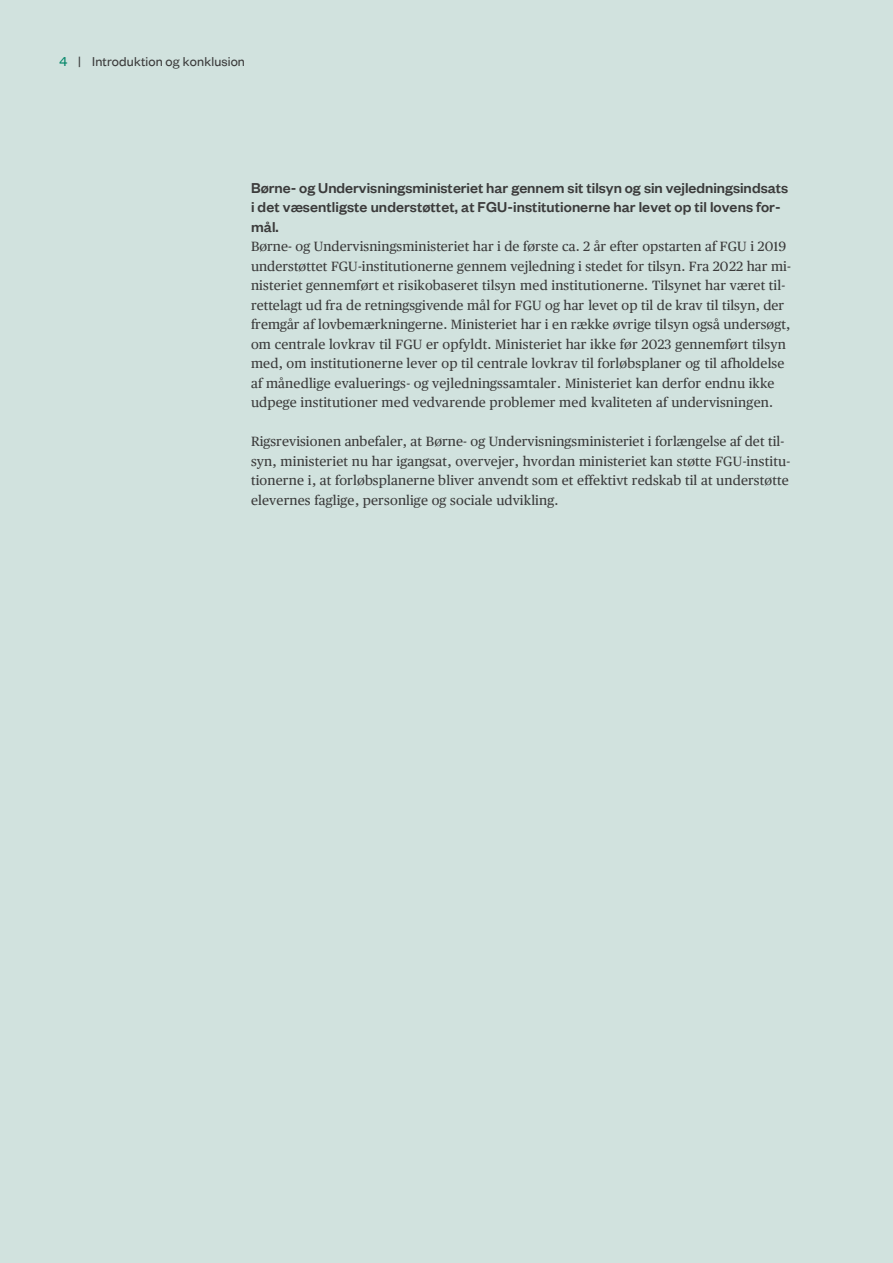
<style>
.page{position:relative;width:893px;height:1263px;background:#d1e2de}
.page>*{position:absolute;margin:0;border:0;box-sizing:border-box;transform-origin:0 0}
.t1{font:500 15.9px/19.5px "Founders Grotesk";letter-spacing:.005em;color:#3b3b3b}
.t2{font:14.25px "Founders Grotesk";letter-spacing:.01em;color:#3b3b3b}
.t3{font:13.5px/19.5px "Publico Text";letter-spacing:.01em;color:#3b3b3b}
.s1{color:#008567}
</style>
<div class="page">
<p class="t2" style="left:60px;top:53px;width:187px"><span class="s1">4</span> | Introduktion og konklusion</p>
<h3 class="t1" style="left:251px;top:178px;width:539px">Børne- og Undervisningsministeriet har gennem sit tilsyn og sin vejledningsindsats i det væsentligste understøttet, at FGU-institutionerne har levet op til lovens for&shy;mål.</h3>
<p class="t3" style="left:251px;top:238px;width:541px">Børne- og Undervisningsministeriet har i de første ca. 2 år efter opstarten af FGU i 2019 understøttet FGU-institutionerne gennem vejledning i stedet for tilsyn. Fra 2022 har mi&shy;nisteriet gennemført et risikobaseret tilsyn med institutionerne. Tilsynet har været til&shy;rettelagt ud fra de retningsgivende mål for FGU og har levet op til de krav til tilsyn, der fremgår af lovbemærkningerne. Ministeriet har i en række øvrige tilsyn også undersøgt, om centrale lovkrav til FGU er opfyldt. Ministeriet har ikke før 2023 gennemført tilsyn med, om institutionerne lever op til centrale lovkrav til forløbsplaner og til afholdelse af månedlige evaluerings- og vejledningssamtaler. Ministeriet kan derfor endnu ikke udpege institutioner med vedvarende problemer med kvaliteten af undervisningen.</p>
<p class="t3" style="left:251px;top:433px;width:541px">Rigsrevisionen anbefaler, at Børne- og Undervisningsministeriet i forlængelse af det til&shy;syn, ministeriet nu har igangsat, overvejer, hvordan ministeriet kan støtte FGU-institu&shy;tionerne i, at forløbsplanerne bliver anvendt som et effektivt redskab til at understøtte elevernes faglige, personlige og sociale udvikling.</p>
</div>
